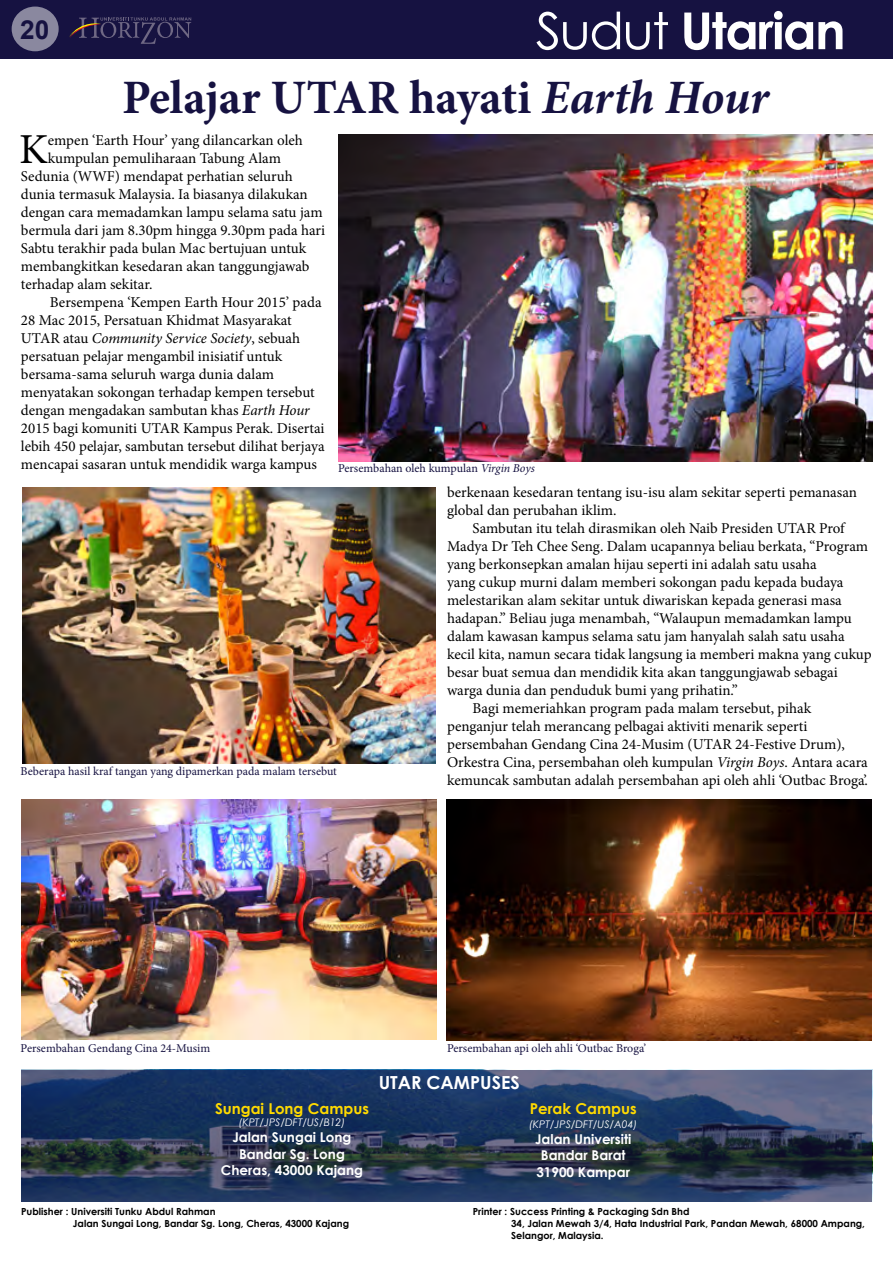
<style>
.page{position:relative;width:893px;height:1263px;background:#fff}
.page>*{position:absolute;margin:0;border:0;box-sizing:border-box;transform-origin:0 0}
.t1{font:700 51px "Century Gothic";letter-spacing:-.03em;color:#fff}
.t2{font:700 48px "Minion Pro";letter-spacing:-.005em;color:#161241}
.t3{font:42.75px "Minion Pro";color:#000}
.t4{font:700 26.25px "Arial";color:#161241}
.t5{font:700 18px "Century Gothic";color:#fff}
.t6{font:15px/18px "Minion Pro";color:#000}
.t7{font:italic 15px "Minion Pro";letter-spacing:-.005em;color:#000}
.t8{font:700 15px "Century Gothic";color:#ffda00}
.t9{font:700 13.5px/16.2px "Century Gothic";color:#fff;text-align:center}
.t10{font:12px "Minion Pro";color:#161241}
.t11{font:italic 10.5px "Century Gothic";color:#fff}
.t12{font:700 9.75px/11.7px "Century Gothic";color:#000}
.s1{font-weight:400}
.s2{font-style:italic}
.s3{font-style:normal}
</style>
<div class="page">
<div style="left:0;top:0;width:893px;height:59px;background:#161241"></div>
<svg style="left:69px;top:17px;width:122px;height:27px"></svg>
<svg style="left:21px;top:1070px;width:851px;height:132px;background:#2a3c5d"></svg>
<div style="left:12px;top:7px;width:47px;height:44px;background:#8a889f;border-radius:50%"></div>
<img style="left:22px;top:488px;width:414px;height:275px">
<img style="left:22px;top:800px;width:414px;height:240px">
<img style="left:338px;top:134px;width:534px;height:327px">
<img style="left:446px;top:800px;width:426px;height:240px">
<h3 class="t4" style="left:20px;top:13px;width:31px">20</h3>
<h1 class="t1" style="left:536px;top:-8px;width:311px"><span class="s1">Sudut</span> Utarian</h1>
<h2 class="t2" style="left:122px;top:64px;width:648px">Pelajar UTAR hayati <span class="s2">Earth Hour</span></h2>
<h3 class="t3" style="left:19px;top:121px;width:30px">K</h3>
<p class="t6" style="left:48px;top:132px;width:256px">empen ‘Earth Hour’ yang dilancarkan oleh</p>
<p class="t6" style="left:48px;top:150px;width:235px">kumpulan pemuliharaan Tabung Alam</p>
<p class="t6" style="left:21px;top:168px;width:274px">Sedunia (WWF) mendapat perhatian seluruh</p>
<p class="t6" style="left:21px;top:186px;width:288px">dunia termasuk Malaysia. Ia biasanya dilakukan</p>
<p class="t6" style="left:21px;top:204px;width:303px">dengan cara memadamkan lampu selama satu jam</p>
<p class="t6" style="left:21px;top:222px;width:306px">bermula dari jam 8.30pm hingga 9.30pm pada hari</p>
<p class="t6" style="left:21px;top:240px;width:287px">Sabtu terakhir pada bulan Mac bertujuan untuk</p>
<p class="t6" style="left:21px;top:258px;width:290px">membangkitkan kesedaran akan tanggungjawab</p>
<p class="t6" style="left:21px;top:276px;width:133px">terhadap alam sekitar.</p>
<p class="t6" style="left:50px;top:294px;width:273px">Bersempena ‘Kempen Earth Hour 2015’ pada</p>
<p class="t6" style="left:21px;top:312px;width:272px">28 Mac 2015, Persatuan Khidmat Masyarakat</p>
<p class="t7" style="left:21px;top:328px;width:281px"><span class="s3">UTAR atau</span> Community Service Society<span class="s3">, sebuah</span></p>
<p class="t6" style="left:21px;top:348px;width:263px">persatuan pelajar mengambil inisiatif untuk</p>
<p class="t6" style="left:21px;top:366px;width:255px">bersama-sama seluruh warga dunia dalam</p>
<p class="t6" style="left:21px;top:384px;width:295px">menyatakan sokongan terhadap kempen tersebut</p>
<p class="t6" style="left:21px;top:402px;width:290px">dengan mengadakan sambutan khas <span class="s2">Earth Hour</span></p>
<p class="t6" style="left:21px;top:420px;width:305px">2015 bagi komuniti UTAR Kampus Perak. Disertai</p>
<p class="t6" style="left:21px;top:438px;width:305px">lebih 450 pelajar, sambutan tersebut dilihat berjaya</p>
<p class="t6" style="left:21px;top:456px;width:297px">mencapai sasaran untuk mendidik warga kampus</p>
<p class="t10" style="left:338px;top:461px;width:198px">Persembahan oleh kumpulan <span class="s2">Virgin Boys</span></p>
<p class="t10" style="left:21px;top:763px;width:318px">Beberapa hasil kraf tangan yang dipamerkan pada malam tersebut</p>
<p class="t6" style="left:447px;top:483px;width:411px">berkenaan kesedaran tentang isu-isu alam sekitar seperti pemanasan global dan perubahan iklim.</p>
<p class="t6" style="left:473px;top:519px;width:374px">Sambutan itu telah dirasmikan oleh Naib Presiden UTAR Prof</p>
<p class="t6" style="left:447px;top:537px;width:423px">Madya Dr Teh Chee Seng. Dalam ucapannya beliau berkata, “Program</p>
<p class="t6" style="left:447px;top:555px;width:371px">yang berkonsepkan amalan hijau seperti ini adalah satu usaha</p>
<p class="t6" style="left:447px;top:573px;width:398px">yang cukup murni dalam memberi sokongan padu kepada budaya</p>
<p class="t6" style="left:447px;top:591px;width:396px">melestarikan alam sekitar untuk diwariskan kepada generasi masa</p>
<p class="t6" style="left:447px;top:609px;width:406px">hadapan.” Beliau juga menambah, “Walaupun memadamkan lampu</p>
<p class="t6" style="left:447px;top:627px;width:399px">dalam kawasan kampus selama satu jam hanyalah salah satu usaha</p>
<p class="t6" style="left:447px;top:645px;width:426px">kecil kita, namun secara tidak langsung ia memberi makna yang cukup</p>
<p class="t6" style="left:447px;top:663px;width:392px">besar buat semua dan mendidik kita akan tanggungjawab sebagai</p>
<p class="t6" style="left:447px;top:681px;width:292px">warga dunia dan penduduk bumi yang prihatin.”</p>
<p class="t6" style="left:473px;top:699px;width:340px">Bagi memeriahkan program pada malam tersebut, pihak</p>
<p class="t6" style="left:447px;top:717px;width:362px">penganjur telah merancang pelbagai aktiviti menarik seperti</p>
<p class="t6" style="left:447px;top:735px;width:399px">persembahan Gendang Cina 24-Musim (UTAR 24-Festive Drum),</p>
<p class="t6" style="left:447px;top:753px;width:422px">Orkestra Cina, persembahan oleh kumpulan <span class="s2">Virgin Boys</span>. Antara acara</p>
<p class="t6" style="left:447px;top:771px;width:422px">kemuncak sambutan adalah persembahan api oleh ahli ‘Outbac Broga’.</p>
<p class="t10" style="left:21px;top:1040px;width:191px">Persembahan Gendang Cina 24-Musim</p>
<p class="t10" style="left:447px;top:1040px;width:200px">Persembahan api oleh ahli ‘Outbac Broga’</p>
<p class="t8" style="left:215px;top:1097px;width:155px">Sungai Long Campus</p>
<p class="t11" style="left:239px;top:1115px;width:108px">(KPT/JPS/DFT/US/B12)</p>
<p class="t9" style="left:221px;top:1129px;width:144px">Jalan Sungai Long<br>Bandar Sg. Long<br>Cheras, 43000 Kajang</p>
<p class="t5" style="left:379px;top:1068px;width:143px">UTAR CAMPUSES</p>
<p class="t8" style="left:530px;top:1097px;width:108px">Perak Campus</p>
<p class="t11" style="left:529px;top:1117px;width:110px">(KPT/JPS/DFT/US/A04)</p>
<p class="t9" style="left:535px;top:1131px;width:98px">Jalan Universiti<br>Bandar Barat<br>31900 Kampar</p>
<p class="t12" style="left:73px;top:1205px;width:278px;text-indent:-52px">Publisher : Universiti Tunku Abdul Rahman<br>Jalan Sungai Long, Bandar Sg. Long, Cheras, 43000 Kajang</p>
<p class="t12" style="left:511px;top:1205px;width:355px;text-indent:-38px">Printer : Success Printing &amp; Packaging Sdn Bhd<br>34, Jalan Mewah 3/4, Hata Industrial Park, Pandan Mewah, 68000 Ampang,<br>Selangor, Malaysia.</p>
</div>
